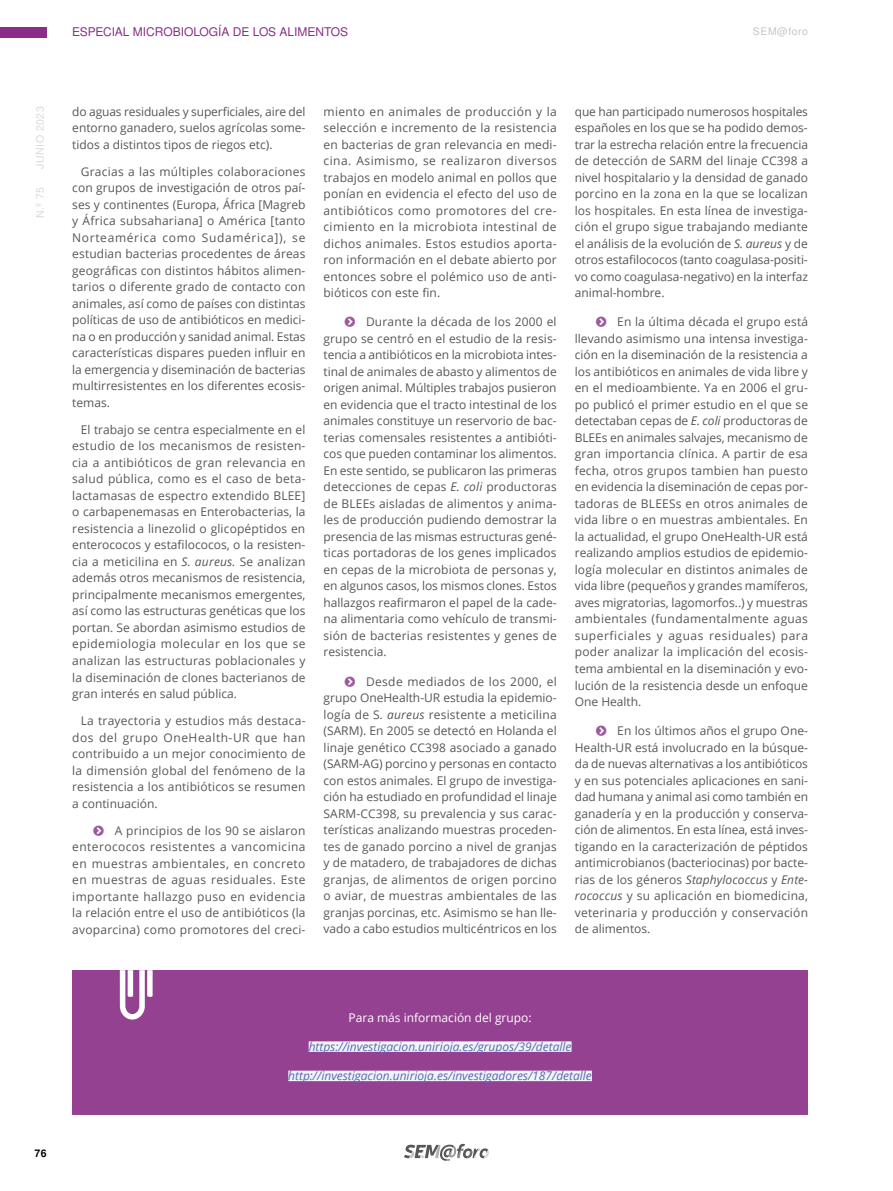
<style>
.page{position:relative;width:893px;height:1191px;background:#fff}
.page>*{position:absolute;margin:0;border:0;box-sizing:border-box;transform-origin:0 0}
.t1{font:12px/16.5px "Open Sans";color:#575756;text-align:justify}
.t2{font:italic 12px "Open Sans";color:#5669af}
.t3{font:12px "Nimbus San L";color:#8a2d88}
.t4{font:12px "Open Sans";color:#fff}
.t5{font:10.5px "Nimbus San L";letter-spacing:.05em;color:#dadada}
.t6{font:10.5px "Nimbus San L";letter-spacing:.05em;color:#c6c6c6}
.t7{font:700 10.5px "Nimbus San L";color:#000}
.s1{font-style:italic}
</style>
<div class="page">
<div style="left:0;top:28px;width:47px;height:10px;background:#8a2d88"></div>
<svg style="left:404px;top:1143px;width:85px;height:18px"></svg>
<div style="left:72px;top:970px;width:736px;height:144px;background:#954191"></div>
<div style="left:309px;top:1041px;width:262px;height:10px;background:#f2f4fb"></div>
<div style="left:288px;top:1070px;width:304px;height:11px;background:#f2f4fb"></div>
<svg style="left:120px;top:970px;width:33px;height:49px"></svg>
<p class="t3" style="left:72px;top:23px;width:277px">ESPECIAL MICROBIOLOGÍA DE LOS ALIMENTOS</p>
<p class="t6" style="left:753px;top:24px;width:57px">SEM@foro</p>
<p class="t5" style="left:33px;top:169px;width:64px;rotate:-90deg">JUNIO 2023</p>
<p class="t1" style="left:72px;top:103px;width:235px">do aguas residuales y superficiales, aire del entorno ganadero, suelos agrícolas some&shy;tidos a distintos tipos de riegos etc).</p>
<p class="t1" style="left:72px;top:163px;width:235px;text-indent:9px">Gracias a las múltiples colaboraciones con grupos de investigación de otros paí&shy;ses y continentes (Europa, África [Magreb y África subsahariana] o América [tanto Norteamérica como Sudamérica]), se estudian bacterias procedentes de áreas geográficas con distintos hábitos alimen&shy;tarios o diferente grado de contacto con animales, así como de países con distintas políticas de uso de antibióticos en medici&shy;na o en producción y sanidad animal. Estas características dispares pueden influir en la emergencia y diseminación de bacterias multirresistentes en los diferentes ecosis&shy;temas.</p>
<p class="t1" style="left:72px;top:421px;width:235px;text-indent:9px">El trabajo se centra especialmente en el estudio de los mecanismos de resisten&shy;cia a antibióticos de gran relevancia en salud pública, como es el caso de beta&shy;lactamasas de espectro extendido BLEE] o carbapenemasas en Enterobacterias, la resistencia a linezolid o glicopéptidos en enterococos y estafilococos, o la resisten&shy;cia a meticilina en <span class="s1">S. aureus.</span> Se analizan además otros mecanismos de resistencia, principalmente mecanismos emergentes, así como las estructuras genéticas que los portan. Se abordan asimismo estudios de epidemiologia molecular en los que se analizan las estructuras poblacionales y la diseminación de clones bacterianos de gran interés en salud pública.</p>
<p class="t1" style="left:72px;top:712px;width:235px;text-indent:9px">La trayectoria y estudios más destaca&shy;dos del grupo OneHealth-UR que han contribuido a un mejor conocimiento de la dimensión global del fenómeno de la resistencia a los antibióticos se resumen a continuación.</p>
<p class="t1" style="left:72px;top:822px;width:235px;text-indent:43px">A principios de los 90 se aislaron enterococos resistentes a vancomicina en muestras ambientales, en concreto en muestras de aguas residuales. Este importante hallazgo puso en evidencia la relación entre el uso de antibióticos (la avoparcina) como promotores del creci-</p>
<p class="t5" style="left:33px;top:218px;width:33px;rotate:-90deg">N.º 75</p>
<p class="t1" style="left:323px;top:103px;width:235px">miento en animales de producción y la selección e incremento de la resistencia en bacterias de gran relevancia en medi&shy;cina. Asimismo, se realizaron diversos trabajos en modelo animal en pollos que ponían en evidencia el efecto del uso de antibióticos como promotores del cre&shy;cimiento en la microbiota intestinal de dichos animales. Estos estudios aporta&shy;ron información en el debate abierto por entonces sobre el polémico uso de anti&shy;bióticos con este fin.</p>
<p class="t1" style="left:324px;top:313px;width:235px;text-indent:43px">Durante la década de los 2000 el grupo se centró en el estudio de la resis&shy;tencia a antibióticos en la microbiota intes&shy;tinal de animales de abasto y alimentos de origen animal. Múltiples trabajos pusieron en evidencia que el tracto intestinal de los animales constituye un reservorio de bac&shy;terias comensales resistentes a antibióti&shy;cos que pueden contaminar los alimentos.<br>En este sentido, se publicaron las primeras detecciones de cepas <span class="s1">E. coli</span> productoras de BLEEs aisladas de alimentos y anima&shy;les de producción pudiendo demostrar la presencia de las mismas estructuras gené&shy;ticas portadoras de los genes implicados en cepas de la microbiota de personas y, en algunos casos, los mismos clones. Estos hallazgos reafirmaron el papel de la cade&shy;na alimentaria como vehículo de transmi&shy;sión de bacterias resistentes y genes de resistencia.</p>
<p class="t1" style="left:324px;top:673px;width:235px;text-indent:43px">Desde mediados de los 2000, el grupo OneHealth-UR estudia la epidemio&shy;logía de S<span class="s1">. aureus</span> resistente a meticilina (SARM). En 2005 se detectó en Holanda el linaje genético CC398 asociado a ganado (SARM-AG) porcino y personas en contacto con estos animales. El grupo de investiga&shy;ción ha estudiado en profundidad el linaje SARM-CC398, su prevalencia y sus carac&shy;terísticas analizando muestras proceden&shy;tes de ganado porcino a nivel de granjas y de matadero, de trabajadores de dichas granjas, de alimentos de origen porcino o aviar, de muestras ambientales de las granjas porcinas, etc. Asimismo se han lle&shy;vado a cabo estudios multicéntricos en los</p>
<p class="t1" style="left:575px;top:103px;width:235px">que han participado numerosos hospitales españoles en los que se ha podido demos&shy;trar la estrecha relación entre la frecuencia de detección de SARM del linaje CC398 a nivel hospitalario y la densidad de ganado porcino en la zona en la que se localizan los hospitales. En esta línea de investiga&shy;ción el grupo sigue trabajando mediante el análisis de la evolución de <span class="s1">S. aureus</span> y de otros estafilococos (tanto coagulasa-positi&shy;vo como coagulasa-negativo) en la interfaz animal-hombre.</p>
<p class="t1" style="left:575px;top:313px;width:235px;text-indent:43px">En la última década el grupo está llevando asimismo una intensa investiga&shy;ción en la diseminación de la resistencia a los antibióticos en animales de vida libre y en el medioambiente. Ya en 2006 el gru&shy;po publicó el primer estudio en el que se detectaban cepas de <span class="s1">E. coli</span> productoras de BLEEs en animales salvajes, mecanismo de gran importancia clínica. A partir de esa fecha, otros grupos tambien han puesto en evidencia la diseminación de cepas por&shy;tadoras de BLEESs en otros animales de vida libre o en muestras ambientales. En la actualidad, el grupo OneHealth-UR está realizando amplios estudios de epidemio&shy;logía molecular en distintos animales de vida libre (pequeños y grandes mamíferos, aves migratorias, lagomorfos..) y muestras ambientales (fundamentalmente aguas superficiales y aguas residuales) para poder analizar la implicación del ecosis&shy;tema ambiental en la diseminación y evo&shy;lución de la resistencia desde un enfoque One Health.</p>
<p class="t1" style="left:575px;top:722px;width:235px;text-indent:43px">En los últimos años el grupo One-Health-UR está involucrado en la búsque&shy;da de nuevas alternativas a los antibióticos y en sus potenciales aplicaciones en sani&shy;dad humana y animal asi como también en ganadería y en la producción y conserva&shy;ción de alimentos. En esta línea, está inves&shy;tigando en la caracterización de péptidos antimicrobianos (bacteriocinas) por bacte&shy;rias de los géneros <span class="s1">Staphylococcus</span> y <span class="s1">Ente&shy;rococcus</span> y su aplicación en biomedicina, veterinaria y producción y conservación de alimentos.</p>
<p class="t7" style="left:35px;top:1145px;width:14px">76</p>
<p class="t4" style="left:349px;top:1009px;width:185px">Para más información del grupo:</p>
<p class="t2" style="left:309px;top:1038px;width:264px">https://investigacion.unirioja.es/grupos/39/detalle</p>
<p class="t2" style="left:288px;top:1067px;width:305px">http://investigacion.unirioja.es/investigadores/187/detalle</p>
</div>
